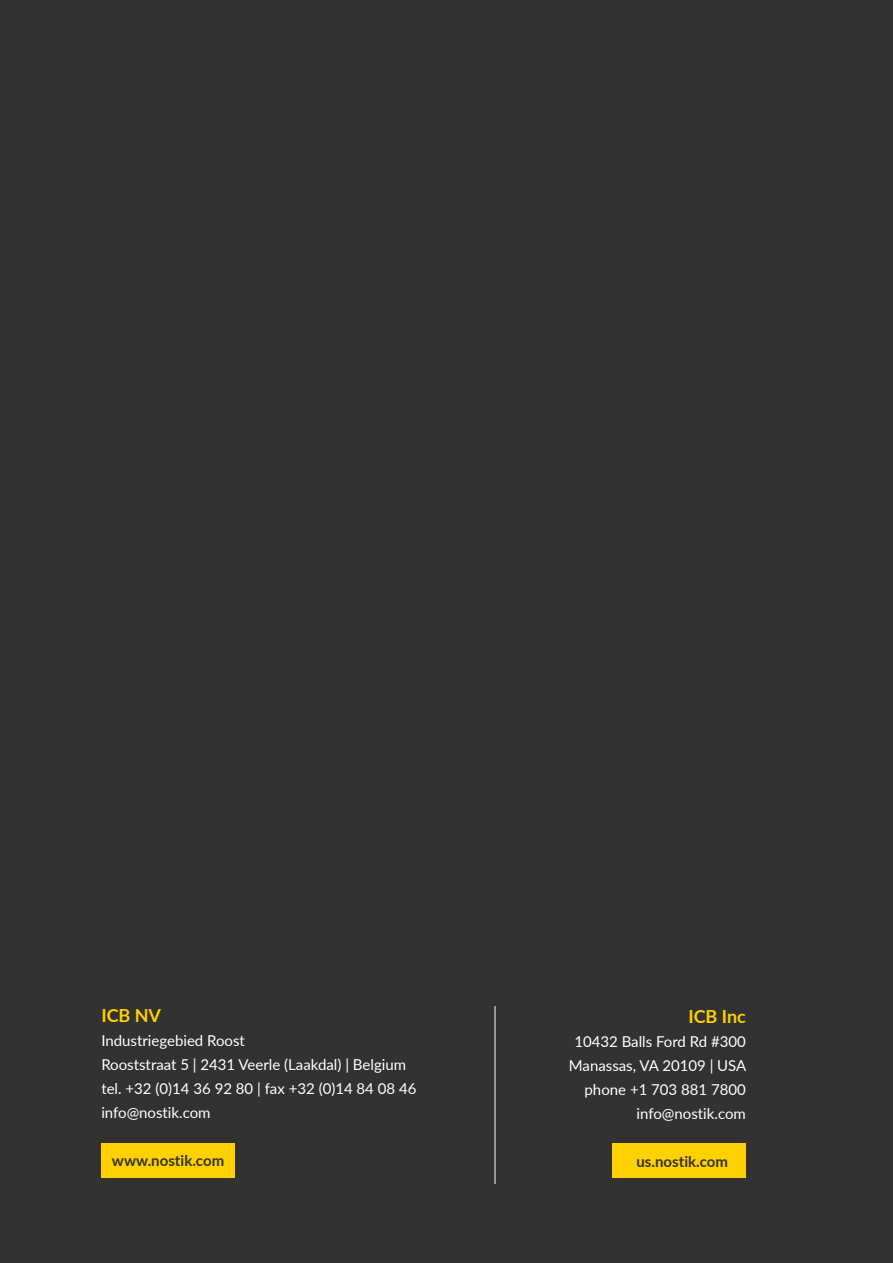
<style>
.page{position:relative;width:893px;height:1263px;background:#333232}
.page>*{position:absolute;margin:0;border:0;box-sizing:border-box;transform-origin:0 0}
.t1{font:700 18px "Lato";color:#ffd100}
.t2{font:15px/24px "Lato";color:#fff}
.t3{font:700 15px "Lato";color:#333232}
</style>
<div class="page">
<div style="left:101px;top:1143px;width:134px;height:35px;background:#ffd100"></div>
<div style="left:613px;top:1143px;width:133px;height:35px;background:#ffd100"></div>
<hr style="left:495px;top:1006px;width:1px;height:178px;background:#fff">
<p class="t1" style="left:101px;top:1002px;width:61px">ICB NV</p>
<p class="t2" style="left:101px;top:1028px;width:317px">Industriegebied Roost<br>Rooststraat 5 | 2431 Veerle (Laakdal) | Belgium tel. +32 (0)14 36 92 80 | fax +32 (0)14 84 08 46 info@nostik.com</p>
<p class="t3" style="left:112px;top:1150px;width:114px">www.nostik.com</p>
<p class="t1" style="left:688px;top:1003px;width:59px">ICB Inc</p>
<p class="t2" style="left:569px;top:1029px;width:179px;text-align:right">10432 Balls Ford Rd #300<br>Manassas, VA 20109 | USA phone +1 703 881 7800 info@nostik.com</p>
<p class="t3" style="left:636px;top:1151px;width:93px">us.nostik.com</p>
</div>
